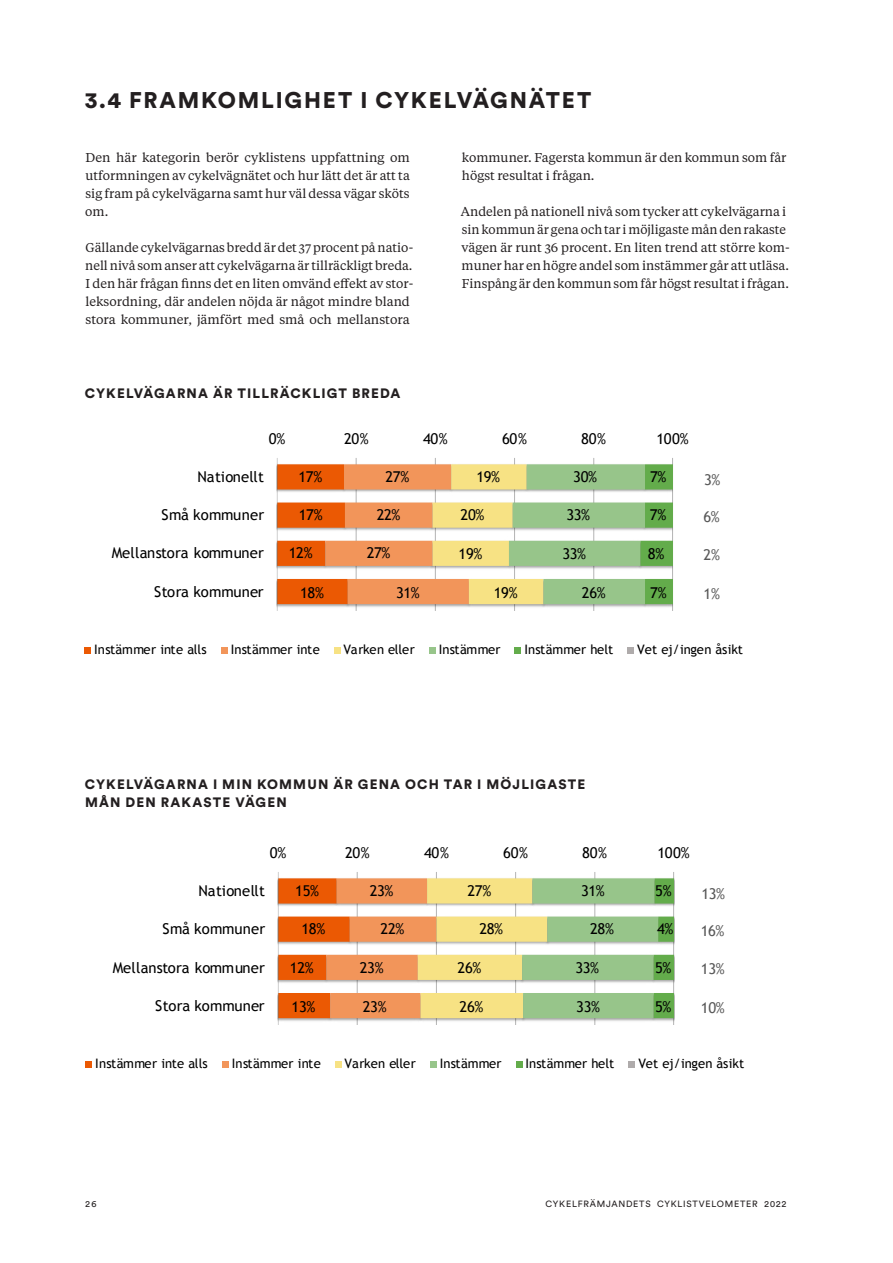
<style>
.page{position:relative;width:893px;height:1263px;background:#fff}
.page>*{position:absolute;margin:0;border:0;box-sizing:border-box;transform-origin:0 0}
.Mellanrubrik{font:900 22.5px "Circular Std";letter-spacing:.08em;color:#231f20}
.t1{font:14.85px "Trebuchet MS";letter-spacing:-.02em;color:#000}
.t2{font:14.85px "Trebuchet MS";letter-spacing:.015em;color:#000}
.t3{font:14.85px "Trebuchet MS";letter-spacing:-.025em;color:#595959}
.Faktarubrik{font:900 13.5px/18px "Circular Std";letter-spacing:.085em;color:#231f20}
.t4{font:13.05px "Trebuchet MS";color:#000}
.Brödtext{font:12.75px/18px "Tiempos Text";color:#231f20}
.t5{font:9px "Circular Std";letter-spacing:.085em;color:#231f20}
</style>
<div class="page">
<hr style="left:356px;top:458px;width:1px;height:153px;background:#cecece">
<hr style="left:435px;top:458px;width:1px;height:153px;background:#bdbdbd">
<hr style="left:514px;top:458px;width:1px;height:153px;background:#b8b8b8">
<hr style="left:593px;top:458px;width:1px;height:153px;background:#c8c8c8">
<hr style="left:672px;top:458px;width:1px;height:153px;background:#b8b8b8">
<img style="left:322px;top:462px;width:107px;height:147px">
<img style="left:429px;top:462px;width:76px;height:147px">
<img style="left:505px;top:462px;width:132px;height:147px">
<img style="left:637px;top:604px;width:36px;height:3px">
<svg style="left:278px;top:464px;width:395px;height:140px"></svg>
<hr style="left:277px;top:458px;width:1px;height:153px;background:#000;opacity:.2">
<div style="left:84px;top:647px;width:7px;height:7px;background:#eb5903"></div>
<div style="left:221px;top:647px;width:7px;height:7px;background:#f2955a"></div>
<div style="left:334px;top:647px;width:6px;height:7px;background:#f7e284"></div>
<div style="left:429px;top:647px;width:7px;height:7px;background:#97c58a"></div>
<div style="left:514px;top:647px;width:7px;height:7px;background:#63ac4b"></div>
<div style="left:627px;top:647px;width:7px;height:7px;background:#afabab"></div>
<hr style="left:357px;top:872px;width:1px;height:153px;background:#c9c9c9">
<hr style="left:436px;top:872px;width:1px;height:153px;background:#b9b9b9">
<hr style="left:515px;top:872px;width:1px;height:153px;background:#bcbcbc">
<hr style="left:594px;top:872px;width:1px;height:153px;background:#cdcdcd">
<hr style="left:673px;top:872px;width:1px;height:153px;background:#bdbdbd">
<img style="left:323px;top:876px;width:91px;height:147px">
<img style="left:414px;top:877px;width:104px;height:146px">
<img style="left:518px;top:876px;width:132px;height:147px">
<img style="left:650px;top:1018px;width:24px;height:3px">
<svg style="left:279px;top:878px;width:395px;height:140px"></svg>
<hr style="left:278px;top:872px;width:1px;height:153px;background:#000;opacity:.2">
<div style="left:85px;top:1061px;width:7px;height:7px;background:#eb5903"></div>
<div style="left:222px;top:1061px;width:7px;height:7px;background:#f2955a"></div>
<div style="left:335px;top:1061px;width:7px;height:7px;background:#f7e284"></div>
<div style="left:430px;top:1061px;width:7px;height:7px;background:#97c58a"></div>
<div style="left:516px;top:1061px;width:6px;height:7px;background:#63ac4b"></div>
<div style="left:628px;top:1061px;width:7px;height:7px;background:#afabab"></div>
<p class="Mellanrubrik" style="left:85px;top:85px;width:508px">3.4 FRAMKOMLIGHET I CYKELVÄGNÄTET</p>
<p class="Brödtext" style="left:85px;top:148px;width:326px;text-align:justify">Den här kategorin berör cyklistens uppfattning om utformningen av cykelvägnätet och hur lätt det är att ta sig fram på cykelvägarna samt hur väl dessa vägar sköts om.</p>
<p class="Brödtext" style="left:85px;top:238px;width:330px">Gällande cykelvägarnas bredd är det 37 procent på natio&shy;nell nivå som anser att cykelvägarna är tillräckligt breda.<br>I den här frågan finns det en liten omvänd effekt av stor&shy;leksordning, där andelen nöjda är något mindre bland stora kommuner, jämfört med små och mellanstora</p>
<p class="Faktarubrik" style="left:85px;top:383px;width:317px">CYKELVÄGARNA ÄR TILLRÄCKLIGT BREDA</p>
<p class="Brödtext" style="left:462px;top:148px;width:326px">kommuner. Fagersta kommun är den kommun som får högst resultat i frågan.</p>
<p class="Brödtext" style="left:461px;top:202px;width:330px">Andelen på nationell nivå som tycker att cykelvägarna i sin kommun är gena och tar i möjligaste mån den rakaste vägen är runt 36 procent. En liten trend att större kom&shy;muner har en högre andel som instämmer går att utläsa.<br>Finspång är den kommun som får högst resultat i frågan.</p>
<p class="t1" style="left:269px;top:430px;width:18px">0%</p>
<p class="t1" style="left:344px;top:430px;width:26px">20%</p>
<p class="t1" style="left:423px;top:430px;width:26px">40%</p>
<p class="t1" style="left:502px;top:430px;width:26px">60%</p>
<p class="t1" style="left:581px;top:430px;width:26px">80%</p>
<p class="t1" style="left:656px;top:430px;width:34px">100%</p>
<p class="t2" style="left:197px;top:468px;width:68px">Nationellt</p>
<p class="t2" style="left:162px;top:506px;width:104px">Små kommuner</p>
<p class="t1" style="left:112px;top:544px;width:154px">Mellanstora kommuner</p>
<p class="t1" style="left:154px;top:583px;width:111px">Stora kommuner</p>
<p class="t1" style="left:298px;top:468px;width:25px">17%</p>
<p class="t1" style="left:299px;top:506px;width:25px">17%</p>
<p class="t1" style="left:289px;top:544px;width:25px">12%</p>
<p class="t1" style="left:300px;top:584px;width:25px">18%</p>
<p class="t1" style="left:385px;top:468px;width:25px">27%</p>
<p class="t1" style="left:377px;top:506px;width:25px">22%</p>
<p class="t1" style="left:367px;top:544px;width:25px">27%</p>
<p class="t1" style="left:396px;top:584px;width:25px">31%</p>
<p class="t1" style="left:476px;top:468px;width:25px">19%</p>
<p class="t1" style="left:461px;top:506px;width:25px">20%</p>
<p class="t1" style="left:459px;top:544px;width:25px">19%</p>
<p class="t1" style="left:494px;top:584px;width:25px">19%</p>
<p class="t1" style="left:573px;top:468px;width:25px">30%</p>
<p class="t1" style="left:566px;top:506px;width:25px">33%</p>
<p class="t1" style="left:562px;top:544px;width:25px">33%</p>
<p class="t1" style="left:582px;top:584px;width:25px">26%</p>
<p class="t1" style="left:650px;top:468px;width:18px">7%</p>
<p class="t1" style="left:650px;top:506px;width:18px">7%</p>
<p class="t1" style="left:648px;top:544px;width:18px">8%</p>
<p class="t1" style="left:650px;top:584px;width:18px">7%</p>
<p class="t3" style="left:704px;top:471px;width:18px">3%</p>
<p class="t3" style="left:703px;top:508px;width:18px">6%</p>
<p class="t3" style="left:703px;top:546px;width:18px">2%</p>
<p class="t3" style="left:703px;top:584px;width:18px">1%</p>
<p class="t4" style="left:94px;top:642px;width:114px">Instämmer inte alls</p>
<p class="t4" style="left:231px;top:642px;width:91px">Instämmer inte</p>
<p class="t4" style="left:344px;top:642px;width:73px">Varken eller</p>
<p class="t4" style="left:439px;top:642px;width:63px">Instämmer</p>
<p class="t4" style="left:524px;top:642px;width:91px">Instämmer helt</p>
<p class="t4" style="left:637px;top:642px;width:107px">Vet ej/ingen åsikt</p>
<p class="Faktarubrik" style="left:85px;top:774px;width:502px">CYKELVÄGARNA I MIN KOMMUN ÄR GENA OCH TAR I MÖJLIGASTE<br>MÅN DEN RAKASTE VÄGEN</p>
<p class="t1" style="left:270px;top:844px;width:18px">0%</p>
<p class="t1" style="left:345px;top:844px;width:26px">20%</p>
<p class="t1" style="left:424px;top:844px;width:26px">40%</p>
<p class="t1" style="left:503px;top:844px;width:26px">60%</p>
<p class="t1" style="left:582px;top:844px;width:26px">80%</p>
<p class="t1" style="left:657px;top:844px;width:34px">100%</p>
<p class="t2" style="left:198px;top:882px;width:68px">Nationellt</p>
<p class="t2" style="left:163px;top:920px;width:104px">Små kommuner</p>
<p class="t1" style="left:113px;top:958px;width:154px">Mellanstora kommuner</p>
<p class="t1" style="left:155px;top:997px;width:111px">Stora kommuner</p>
<p class="t1" style="left:295px;top:882px;width:25px">15%</p>
<p class="t1" style="left:302px;top:920px;width:25px">18%</p>
<p class="t1" style="left:290px;top:958px;width:25px">12%</p>
<p class="t1" style="left:292px;top:998px;width:25px">13%</p>
<p class="t1" style="left:370px;top:882px;width:25px">23%</p>
<p class="t1" style="left:381px;top:920px;width:25px">22%</p>
<p class="t1" style="left:360px;top:958px;width:25px">23%</p>
<p class="t1" style="left:363px;top:998px;width:25px">23%</p>
<p class="t1" style="left:467px;top:882px;width:25px">27%</p>
<p class="t1" style="left:479px;top:920px;width:25px">28%</p>
<p class="t1" style="left:458px;top:958px;width:25px">26%</p>
<p class="t1" style="left:460px;top:998px;width:25px">26%</p>
<p class="t1" style="left:581px;top:882px;width:25px">31%</p>
<p class="t1" style="left:590px;top:920px;width:25px">28%</p>
<p class="t1" style="left:575px;top:958px;width:25px">33%</p>
<p class="t1" style="left:576px;top:998px;width:25px">33%</p>
<p class="t1" style="left:655px;top:882px;width:18px">5%</p>
<p class="t1" style="left:657px;top:920px;width:18px">4%</p>
<p class="t1" style="left:655px;top:958px;width:18px">5%</p>
<p class="t1" style="left:655px;top:998px;width:18px">5%</p>
<p class="t3" style="left:701px;top:885px;width:25px">13%</p>
<p class="t3" style="left:701px;top:922px;width:25px">16%</p>
<p class="t3" style="left:701px;top:960px;width:25px">13%</p>
<p class="t3" style="left:701px;top:998px;width:25px">10%</p>
<p class="t4" style="left:95px;top:1056px;width:114px">Instämmer inte alls</p>
<p class="t4" style="left:232px;top:1056px;width:91px">Instämmer inte</p>
<p class="t4" style="left:345px;top:1056px;width:73px">Varken eller</p>
<p class="t4" style="left:440px;top:1056px;width:63px">Instämmer</p>
<p class="t4" style="left:525px;top:1056px;width:91px">Instämmer helt</p>
<p class="t4" style="left:638px;top:1056px;width:107px">Vet ej/ingen åsikt</p>
<p class="t5" style="left:85px;top:1198px;width:13px">26</p>
<p class="t5" style="left:546px;top:1198px;width:242px">CYKELFRÄMJANDETS CYKLISTVELOMETER 2022</p>
</div>
